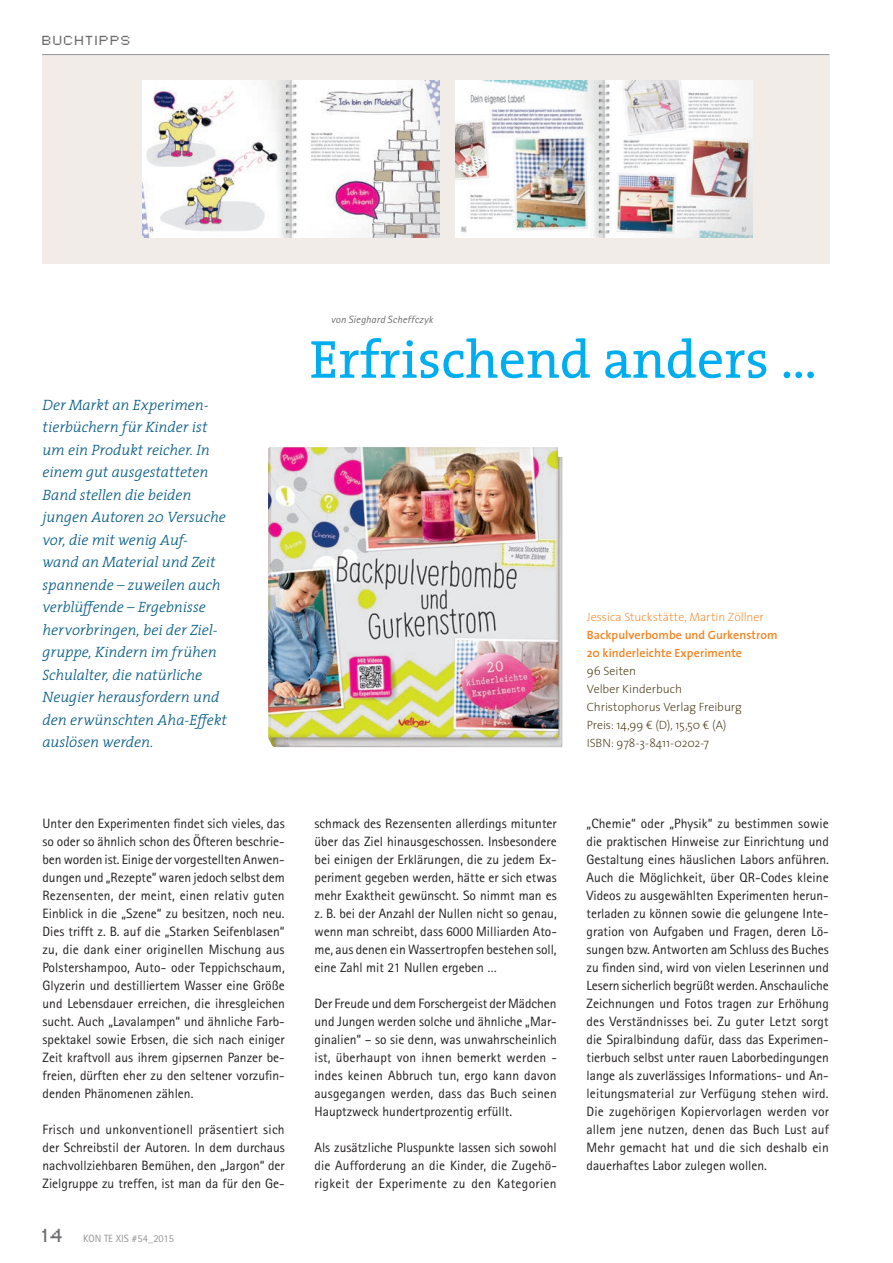
<style>
.page{position:relative;width:893px;height:1263px;background:#fff}
.page>*{position:absolute;margin:0;border:0;box-sizing:border-box;transform-origin:0 0}
.t1{font:54px "The Serif";color:#00aeef}
.t2{font:italic 300 15px/22.5px "The Serif";letter-spacing:-.005em;color:#005883}
.t3{font:15px "Pixel FJ8 pt 1 Normal";color:#6c6d70}
.t4{font:13.5px/18px "Rotis Sans Serif";color:#231f20;text-align:justify}
.t5{font:200 12px/18px "The Sans";letter-spacing:-.005em;color:#3c2c07}
.t6{font:600 12px/18px "The Sans";letter-spacing:.005em;color:#f58220}
.t7{font:200 12px "The Sans";color:#f58220}
.t8{font:italic 10.5px "Rotis Sans Serif Std";letter-spacing:.015em;color:#6c6d70}
.t9{font:10.5px "Rotis Sans Serif Std";color:#939598}
.t10{font:10.5px "Pixel FJ8 pt 1 Normal";letter-spacing:.16em;color:#6c6d70}
</style>
<div class="page">
<div style="left:42px;top:54px;width:787px;height:210px;background:#f1ece8"></div>
<img style="left:143px;top:80px;width:296px;height:157px">
<img style="left:456px;top:80px;width:296px;height:157px">
<hr style="left:42px;top:54px;width:787px;height:1px;background:#939598">
<img style="left:268px;top:447px;width:294px;height:300px">
<p class="t10" style="left:43px;top:32px;width:90px">BUCHTIPPS</p>
<p class="t2" style="left:43px;top:393px;width:186px">Der Markt an Experimen&shy;tierbüchern für Kinder ist um ein Produkt reicher. In einem gut ausgestatteten<br>Band stellen die beiden jungen Autoren 20 Versuche vor, die mit wenig Auf&shy;wand an Material und Zeit spannende – zuweilen auch verblüffende – Ergebnisse hervorbringen, bei der Ziel&shy;gruppe, Kindern im frühen<br>Schulalter, die natürliche<br>Neugier herausfordern und den erwünschten Aha-Effekt auslösen werden.</p>
<p class="t8" style="left:331px;top:313px;width:104px">von Sieghard Scheffczyk</p>
<h1 class="t1" style="left:310px;top:315px;width:509px">Erfrischend anders …</h1>
<p class="t7" style="left:587px;top:611px;width:178px">Jessica Stuckstätte, Martin Zöllner</p>
<p class="t6" style="left:587px;top:626px;width:192px">Backpulverbombe und Gurkenstrom<br>20 kinderleichte Experimente</p>
<p class="t5" style="left:587px;top:663px;width:156px">96 Seiten<br>Velber Kinderbuch<br>Christophorus Verlag Freiburg<br>Preis: 14,99 € (D), 15,50 € (A)<br>ISBN: 978-3-8411-0202-7</p>
<p class="t4" style="left:43px;top:814px;width:244px">Unter den Experimenten findet sich vieles, das so oder so ähnlich schon des Öfteren beschrie&shy;ben worden ist. Einige der vorgestellten Anwen&shy;dungen und „Rezepte“ waren jedoch selbst dem Rezensenten, der meint, einen relativ guten Einblick in die „Szene“ zu besitzen, noch neu.<br>Dies trifft z. B. auf die „Starken Seifenblasen“ zu, die dank einer originellen Mischung aus Polstershampoo, Auto- oder Teppichschaum, Glyzerin und destilliertem Wasser eine Größe und Lebensdauer erreichen, die ihresgleichen sucht. Auch „Lavalampen“ und ähnliche Farb&shy;spektakel sowie Erbsen, die sich nach einiger Zeit kraftvoll aus ihrem gipsernen Panzer be&shy;freien, dürften eher zu den seltener vorzufin&shy;denden Phänomenen zählen.</p>
<p class="t4" style="left:43px;top:1120px;width:244px">Frisch und unkonventionell präsentiert sich der Schreibstil der Autoren. In dem durchaus nachvollziehbaren Bemühen, den „Jargon“ der Zielgruppe zu treffen, ist man da für den Ge-</p>
<p class="t3" style="left:43px;top:1223px;width:23px">14</p>
<p class="t9" style="left:83px;top:1232px;width:92px">KON TE XIS #54_2015</p>
<p class="t4" style="left:315px;top:814px;width:244px">schmack des Rezensenten allerdings mitunter über das Ziel hinausgeschossen. Insbesondere bei einigen der Erklärungen, die zu jedem Ex&shy;periment gegeben werden, hätte er sich etwas mehr Exaktheit gewünscht. So nimmt man es z. B. bei der Anzahl der Nullen nicht so genau, wenn man schreibt, dass 6000 Milliarden Ato&shy;me, aus denen ein Wassertropfen bestehen soll, eine Zahl mit 21 Nullen ergeben …</p>
<p class="t4" style="left:315px;top:994px;width:244px">Der Freude und dem Forschergeist der Mädchen und Jungen werden solche und ähnliche „Mar&shy;ginalien“ – so sie denn, was unwahrscheinlich ist, überhaupt von ihnen bemerkt werden - indes keinen Abbruch tun, ergo kann davon ausgegangen werden, dass das Buch seinen Hauptzweck hundertprozentig erfüllt.</p>
<p class="t4" style="left:315px;top:1138px;width:244px">Als zusätzliche Pluspunkte lassen sich sowohl die Aufforderung an die Kinder, die Zugehö&shy;rigkeit der Experimente zu den Kategorien</p>
<p class="t4" style="left:587px;top:814px;width:244px">„Chemie“ oder „Physik“ zu bestimmen sowie die praktischen Hinweise zur Einrichtung und Gestaltung eines häuslichen Labors anführen.<br>Auch die Möglichkeit, über QR-Codes kleine Videos zu ausgewählten Experimenten herun&shy;terladen zu können sowie die gelungene Inte&shy;gration von Aufgaben und Fragen, deren Lö&shy;sungen bzw. Antworten am Schluss des Buches zu finden sind, wird von vielen Leserinnen und Lesern sicherlich begrüßt werden. Anschauliche Zeichnungen und Fotos tragen zur Erhöhung des Verständnisses bei. Zu guter Letzt sorgt die Spiralbindung dafür, dass das Experimen&shy;tierbuch selbst unter rauen Laborbedingungen lange als zuverlässiges Informations- und An&shy;leitungsmaterial zur Verfügung stehen wird.<br>Die zugehörigen Kopiervorlagen werden vor allem jene nutzen, denen das Buch Lust auf Mehr gemacht hat und die sich deshalb ein dauerhaftes Labor zulegen wollen.</p>
</div>
